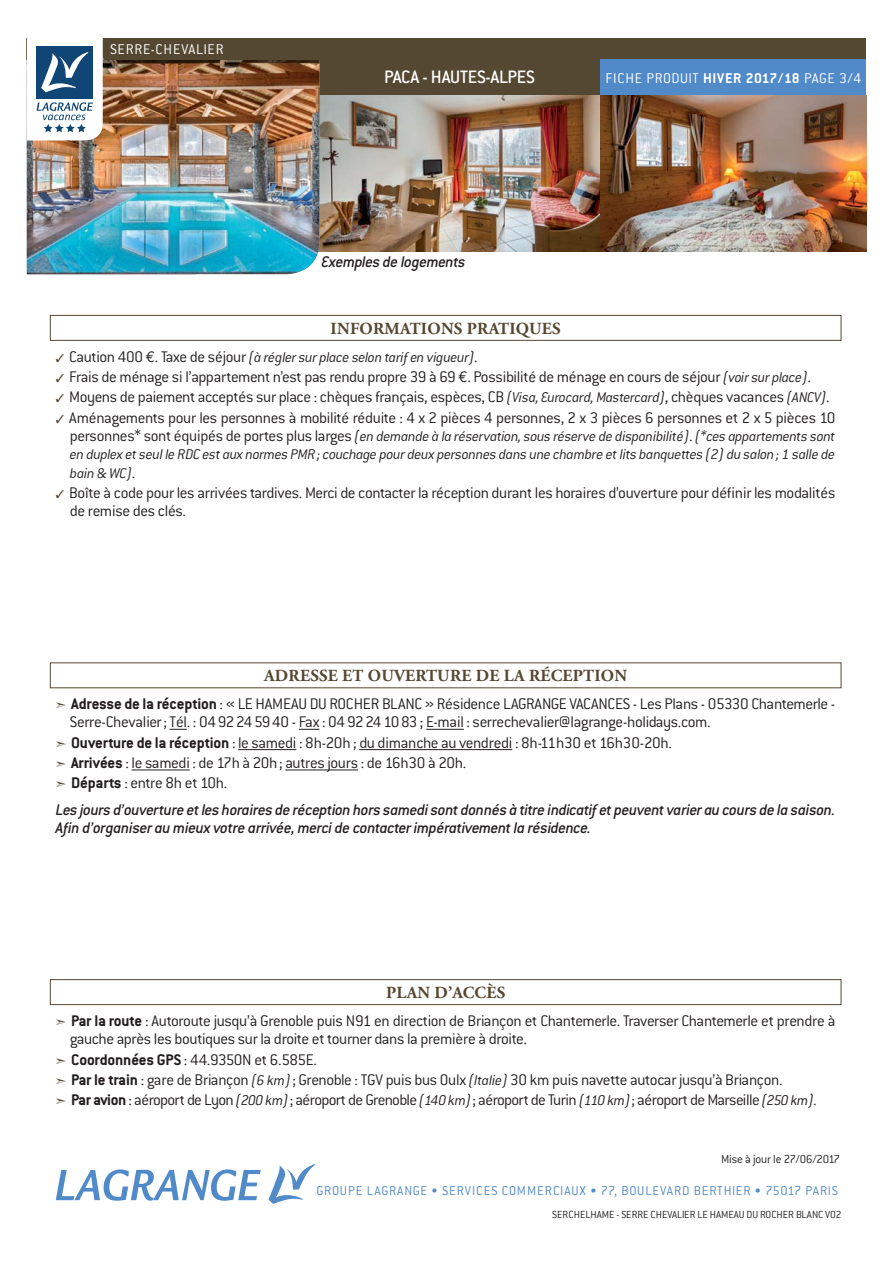
<style>
.page{position:relative;width:893px;height:1263px;background:#fff}
.page>*{position:absolute;margin:0;border:0;box-sizing:border-box;transform-origin:0 0}
.t1{font:500 19.8px "Conduit ITC";letter-spacing:-.01em;color:#fff}
.t2{font:300 16.95px/20.4px "Conduit ITC";letter-spacing:-.025em;color:#231f20}
.t3{font:italic 500 16.95px/18.3px "Conduit ITC";letter-spacing:-.02em;color:#231f20}
.t4{font:700 16.95px "Adobe Garamond Pro";letter-spacing:.015em;color:#554832}
.t5{font:italic 300 15.45px/18.3px "Conduit ITC";letter-spacing:-.02em;color:#231f20;text-align:justify}
.t6{font:300 15.45px "Conduit ITC";letter-spacing:.05em;color:#fff}
.t7{font:300 14.1px "Conduit ITC";letter-spacing:.055em;color:#518ac9}
.t8{font:300 12.75px "Conduit ITC";letter-spacing:-.02em;color:#231f20}
.t9{font:300 11.25px "Conduit ITC";color:#231f20}
.s1{font-weight:700}
.s2{color:#554832}
.s3{font-style:normal;font-size:16.95px}
.s4{font-family:"Euro Mono";font-weight:400;font-style:normal}
.s5{font-family:"Euro Mono";font-weight:400;font-size:15.45px}
.s6{font-style:italic;font-size:15.45px}
</style>
<div class="page">
<div style="left:27px;top:38px;width:839px;height:22px;background:#554832"></div>
<img style="left:319px;top:95px;width:281px;height:156px">
<img style="left:600px;top:95px;width:266px;height:156px">
<svg style="left:56px;top:1169px;width:205px;height:32px"></svg>
<svg style="left:269px;top:1164px;width:46px;height:40px"></svg>
<div style="left:319px;top:55px;width:281px;height:40px;background:#554832"></div>
<div style="left:600px;top:59px;width:266px;height:36px;background:#518ac9"></div>
<img style="left:27px;top:58px;width:292px;height:216px">
<div style="left:50px;top:315px;width:791px;height:26px;border:1px solid #554832"></div>
<svg style="left:170px;top:729px;width:17px;height:1px"></svg>
<svg style="left:299px;top:729px;width:20px;height:1px"></svg>
<hr style="left:426px;top:729px;width:38px;height:1px;background:#231f20">
<hr style="left:238px;top:749px;width:58px;height:1px;background:#231f20">
<hr style="left:359px;top:749px;width:153px;height:1px;background:#231f20">
<hr style="left:132px;top:769px;width:58px;height:1px;background:#231f20">
<hr style="left:285px;top:769px;width:73px;height:1px;background:#231f20">
<div style="left:50px;top:979px;width:791px;height:26px;border:1px solid #554832"></div>
<div style="left:104px;top:38px;width:217px;height:22px;background:#554832"></div>
<svg style="left:27px;top:38px;width:76px;height:102px"></svg>
<p class="t6" style="left:110px;top:44px;width:115px">SERRE-CHEVALIER</p>
<p class="t1" style="left:384px;top:70px;width:152px">PACA - HAUTES-ALPES</p>
<p class="t6" style="left:605px;top:73px;width:257px">FICHE PRODUIT <span class="s1">HIVER 2017/18</span> PAGE 3/4</p>
<p class="t3" style="left:322px;top:254px;width:145px">Exemples de logements</p>
<p class="t4" style="left:331px;top:321px;width:232px">INFORMATIONS PRATIQUES</p>
<p class="t5" style="left:56px;top:349px;width:423px"><span class="s2">✓</span> <span class="s3">Caution 400</span> <span class="s4">€</span><span class="s3">. Taxe de séjour</span> (à régler sur place selon tarif en vigueur)<span class="s3">.</span></p>
<p class="t2" style="left:56px;top:368px;width:756px"><span class="s2">✓</span> Frais de ménage si l’appartement n’est pas rendu propre 39 à 69 <span class="s5">€</span>. Possibilité de ménage en cours de séjour <span class="s6">(voir sur place)</span>.</p>
<p class="t2" style="left:56px;top:389px;width:775px"><span class="s2">✓</span> Moyens de paiement acceptés sur place : chèques français, espèces, CB <span class="s6">(Visa, Eurocard, Mastercard)</span>, chèques vacances <span class="s6">(ANCV)</span>.</p>
<p class="t2" style="left:56px;top:409px;width:781px"><span class="s2">✓</span> Aménagements pour les personnes à mobilité réduite : 4 x 2 pièces 4 personnes, 2 x 3 pièces 6 personnes et 2 x 5 pièces 10</p>
<p class="t5" style="left:70px;top:429px;width:767px"><span class="s3">personnes* sont équipés de portes plus larges</span> (en demande à la réservation, sous réserve de disponibilité)<span class="s3">.</span> (*ces appartements sont en duplex et seul le RDC est aux normes PMR ; couchage pour deux personnes dans une chambre et lits banquettes (2) du salon ; 1 salle de bain &amp; WC)<span class="s3">.</span></p>
<p class="t2" style="left:70px;top:485px;width:767px;line-height:18.3px;text-indent:-14px"><span class="s2">✓</span> Boîte à code pour les arrivées tardives. Merci de contacter la réception durant les horaires d’ouverture pour définir les modalités de remise des clés.</p>
<p class="t4" style="left:264px;top:668px;width:364px">ADRESSE ET OUVERTURE DE LA RÉCEPTION</p>
<p class="t2" style="left:70px;top:697px;width:767px;line-height:18.3px;text-indent:-14px"><span class="s2">➣</span> <span class="s1">Adresse de la réception</span> : « LE HAMEAU DU ROCHER BLANC » Résidence LAGRANGE VACANCES - Les Plans - 05330 Chantemerle -<br>Serre-Chevalier ; Tél. : 04 92 24 59 40 - Fax : 04 92 24 10 83 ; E-mail : serrechevalier@lagrange-holidays.com.</p>
<p class="t2" style="left:56px;top:734px;width:617px"><span class="s2">➣</span> <span class="s1">Ouverture de la réception</span> : le samedi : 8h-20h ; du dimanche au vendredi : 8h-11h30 et 16h30-20h. <span class="s2">➣</span> <span class="s1">Arrivées</span> : le samedi : de 17h à 20h ; autres jours : de 16h30 à 20h.<br><span class="s2">➣</span> <span class="s1">Départs</span> : entre 8h et 10h.</p>
<p class="t3" style="left:56px;top:802px;width:781px">Les jours d’ouverture et les horaires de réception hors samedi sont donnés à titre indicatif et peuvent varier au cours de la saison.<br>Afin d’organiser au mieux votre arrivée, merci de contacter impérativement la résidence.</p>
<p class="t4" style="left:386px;top:985px;width:121px">PLAN D’ACCÈS</p>
<p class="t2" style="left:70px;top:1013px;width:767px;line-height:18.3px;text-indent:-14px"><span class="s2">➣</span> <span class="s1">Par la route</span> : Autoroute jusqu’à Grenoble puis N91 en direction de Briançon et Chantemerle. Traverser Chantemerle et prendre à gauche après les boutiques sur la droite et tourner dans la première à droite.</p>
<p class="t2" style="left:56px;top:1051px;width:762px"><span class="s2">➣</span> <span class="s1">Coordonnées GPS</span> : 44.9350N et 6.585E.<br><span class="s2">➣</span> <span class="s1">Par le train</span> : gare de Briançon <span class="s6">(6 km)</span> ; Grenoble : TGV puis bus Oulx <span class="s6">(Italie)</span> 30 km puis navette autocar jusqu’à Briançon.<br><span class="s2">➣</span> <span class="s1">Par avion</span> : aéroport de Lyon <span class="s6">(200 km)</span> ; aéroport de Grenoble <span class="s6">(140 km)</span> ; aéroport de Turin <span class="s6">(110 km)</span> ; aéroport de Marseille <span class="s6">(250 km)</span>.</p>
<p class="t8" style="left:721px;top:1155px;width:120px">Mise à jour le 27/06/2017</p>
<p class="t7" style="left:317px;top:1186px;width:523px">GROUPE LAGRANGE • SERVICES COMMERCIAUX • 77, BOULEVARD BERTHIER • 75017 PARIS</p>
<p class="t9" style="left:552px;top:1210px;width:291px">SERCHELHAME - SERRE CHEVALIER LE HAMEAU DU ROCHER BLANC V02</p>
</div>
